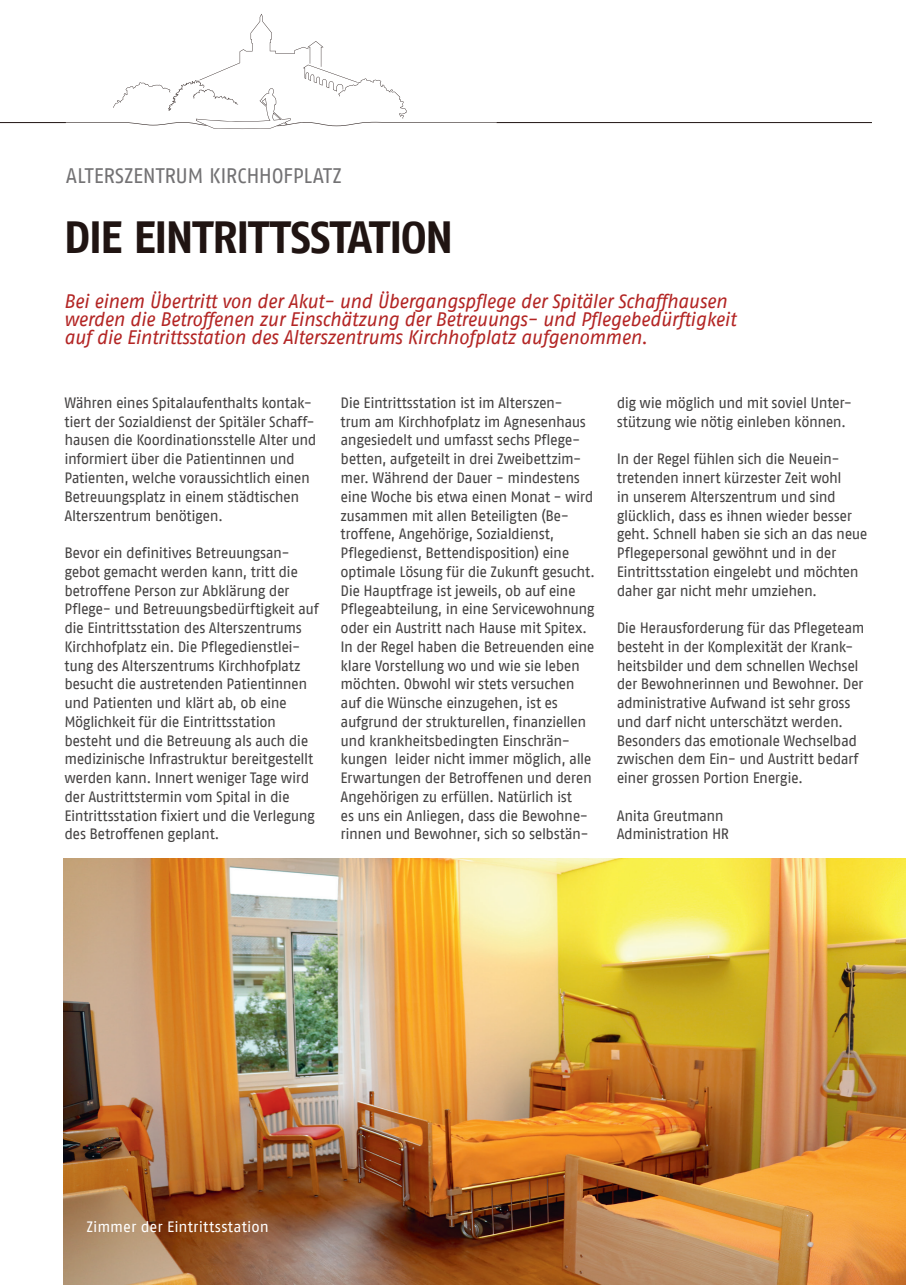
<style>
.page{position:relative;width:906px;height:1285px;background:#fff}
.page>*{position:absolute;margin:0;border:0;box-sizing:border-box;transform-origin:0 0}
.t1{font:700 45px "Fago No";letter-spacing:-.035em;color:#201412}
.t2{font:21px "Fago No";letter-spacing:-.015em;color:#737274}
.t3{font:italic 19.5px/18px "Fago No";letter-spacing:-.025em;color:#b32524}
.t4{font:15px/18.8px "Fago No";letter-spacing:-.03em;color:#444242}
.t5{font:15px "Fago No";letter-spacing:.005em;color:#fff}
</style>
<div class="page">
<img style="left:64px;top:858px;width:842px;height:426px">
<svg style="left:66px;top:14px;width:430px;height:115px"></svg>
<hr style="left:0;top:122px;width:66px;height:1px;background:#201412">
<hr style="left:496px;top:122px;width:376px;height:1px;background:#201412">
<h2 class="t2" style="left:66px;top:163px;width:277px">ALTERSZENTRUM KIRCHHOFPLATZ</h2>
<h1 class="t1" style="left:64px;top:211px;width:391px">DIE EINTRITTSSTATION</h1>
<p class="t3" style="left:64px;top:291px;width:674px">Bei einem Übertritt von der Akut- und Übergangspflege der Spitäler Schaffhausen werden die Betroffenen zur Einschätzung der Betreuungs- und Pflegebedürftigkeit auf die Eintrittsstation des Alterszentrums Kirchhofplatz aufgenommen.</p>
<p class="t4" style="left:64px;top:393px;width:254px">Währen eines Spitalaufenthalts kontak&shy;tiert der Sozialdienst der Spitäler Schaff&shy;hausen die Koordinationsstelle Alter und informiert über die Patientinnen und Patienten, welche voraussichtlich einen Betreuungsplatz in einem städtischen Alterszentrum benötigen.</p>
<p class="t4" style="left:64px;top:543px;width:256px">Bevor ein definitives Betreuungsan&shy;gebot gemacht werden kann, tritt die betroffene Person zur Abklärung der Pflege- und Betreuungsbedürftigkeit auf die Eintrittsstation des Alterszentrums Kirchhofplatz ein. Die Pflegedienstlei&shy;tung des Alterszentrums Kirchhofplatz besucht die austretenden Patientinnen und Patienten und klärt ab, ob eine Möglichkeit für die Eintrittsstation besteht und die Betreuung als auch die medizinische Infrastruktur bereitgestellt werden kann. Innert weniger Tage wird der Austrittstermin vom Spital in die Eintrittsstation fixiert und die Verlegung des Betroffenen geplant.</p>
<p class="t4" style="left:341px;top:393px;width:256px">Die Eintrittsstation ist im Alterszen&shy;trum am Kirchhofplatz im Agnesenhaus angesiedelt und umfasst sechs Pflege&shy;betten, aufgeteilt in drei Zweibettzim&shy;mer. Während der Dauer - mindestens eine Woche bis etwa einen Monat - wird zusammen mit allen Beteiligten (Be&shy;troffene, Angehörige, Sozialdienst, Pflegedienst, Bettendisposition) eine optimale Lösung für die Zukunft gesucht.<br>Die Hauptfrage ist jeweils, ob auf eine Pflegeabteilung, in eine Servicewohnung oder ein Austritt nach Hause mit Spitex.<br>In der Regel haben die Betreuenden eine klare Vorstellung wo und wie sie leben möchten. Obwohl wir stets versuchen auf die Wünsche einzugehen, ist es aufgrund der strukturellen, finanziellen und krankheitsbedingten Einschrän&shy;kungen leider nicht immer möglich, alle Erwartungen der Betroffenen und deren Angehörigen zu erfüllen. Natürlich ist<br>es uns ein Anliegen, dass die Bewohne&shy;rinnen und Bewohner, sich so selbstän-</p>
<p class="t4" style="left:617px;top:393px;width:237px">dig wie möglich und mit soviel Unter&shy;stützung wie nötig einleben können.</p>
<p class="t4" style="left:617px;top:449px;width:252px">In der Regel fühlen sich die Neuein&shy;tretenden innert kürzester Zeit wohl<br>in unserem Alterszentrum und sind glücklich, dass es ihnen wieder besser geht. Schnell haben sie sich an das neue Pflegepersonal gewöhnt und in der Eintrittsstation eingelebt und möchten daher gar nicht mehr umziehen.</p>
<p class="t4" style="left:617px;top:618px;width:249px">Die Herausforderung für das Pflegeteam besteht in der Komplexität der Krank&shy;heitsbilder und dem schnellen Wechsel der Bewohnerinnen und Bewohner. Der administrative Aufwand ist sehr gross und darf nicht unterschätzt werden.<br>Besonders das emotionale Wechselbad zwischen dem Ein- und Austritt bedarf einer grossen Portion Energie.</p>
<p class="t4" style="left:617px;top:805px;width:114px">Anita Greutmann<br>Administration HR</p>
<p class="t5" style="left:87px;top:1217px;width:184px">Zimmer der Eintrittsstation</p>
</div>
